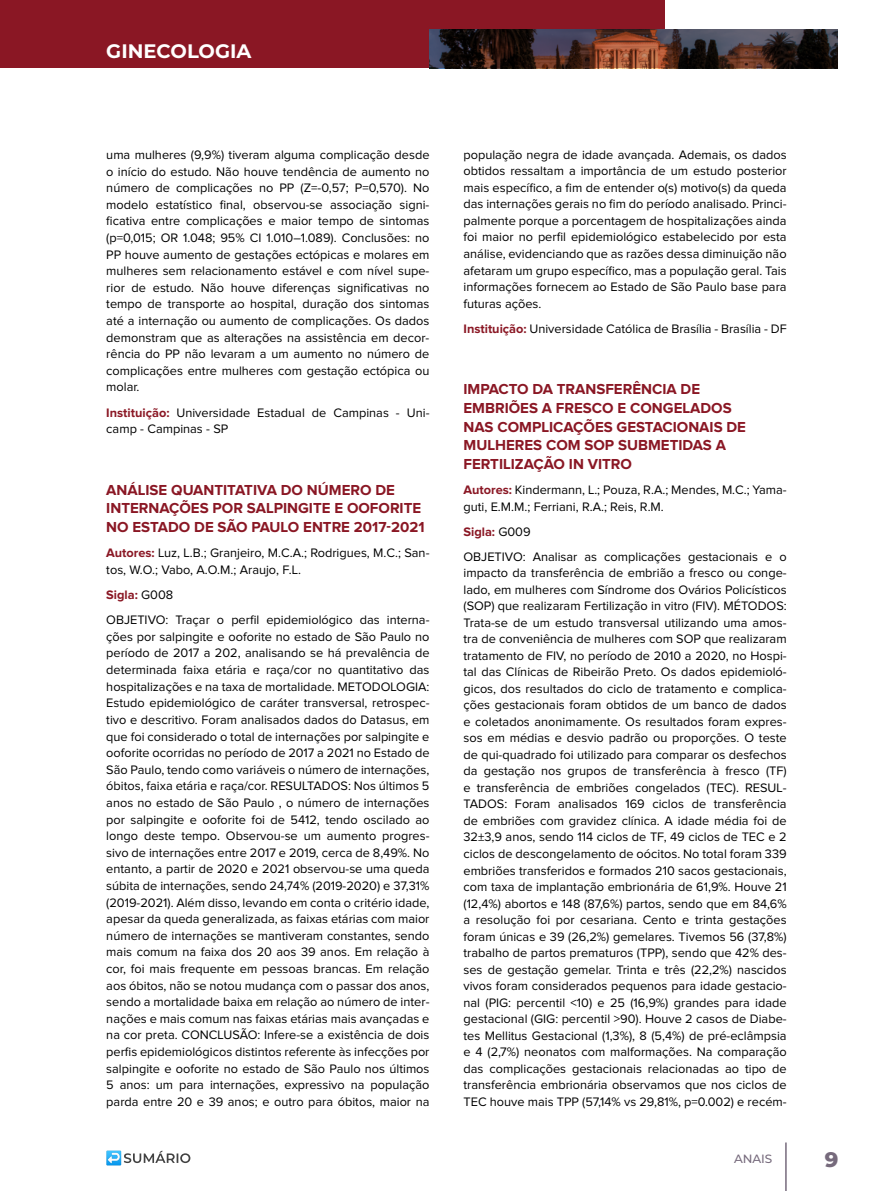
<style>
.page{position:relative;width:893px;height:1191px;background:#fff}
.page>*{position:absolute;margin:0;border:0;box-sizing:border-box;transform-origin:0 0}
.t1{font:800 21px "Montserrat";color:#766a7c}
.t2{font:700 19.5px "Montserrat";color:#fff}
.t3{font:700 15px/18.8px "Proxima Nova";color:#8a1724}
.t4{font:12.75px/16.6px "Proxima Nova";color:#000}
.t5{font:500 12px "Montserrat";letter-spacing:-.01em;color:#766a7c}
.s1{font-weight:700;color:#8a1724}
</style>
<div class="page">
<div style="left:0;top:0;width:665px;height:68px;background:#8a1724"></div>
<img style="left:429px;top:29px;width:409px;height:39px">
<hr style="left:785px;top:1142px;width:2px;height:49px;background:#766a7c">
<svg style="left:106px;top:1150px;width:84px;height:15px"></svg>
<h2 class="t2" style="left:106px;top:37px;width:147px">GINECOLOGIA</h2>
<p class="t4" style="left:106px;top:147px;width:325px;text-align:justify">uma mulheres (9,9%) tiveram alguma complicação desde o início do estudo. Não houve tendência de aumento no número de complicações no PP (Z=-0,57; P=0,570). No modelo estatístico final, observou-se associação signi&shy;ficativa entre complicações e maior tempo de sintomas (p=0,015; OR 1.048; 95% CI 1.010–1.089). Conclusões: no PP houve aumento de gestações ectópicas e molares em mulheres sem relacionamento estável e com nível supe&shy;rior de estudo. Não houve diferenças significativas no tempo de transporte ao hospital, duração dos sintomas até a internação ou aumento de complicações. Os dados demonstram que as alterações na assistência em decor&shy;rência do PP não levaram a um aumento no número de complicações entre mulheres com gestação ectópica ou molar.</p>
<p class="t4" style="left:106px;top:404px;width:325px"><span class="s1">Instituição:</span> Universidade Estadual de Campinas - Uni&shy;camp - Campinas - SP</p>
<p class="t3" style="left:106px;top:481px;width:320px">ANÁLISE QUANTITATIVA DO NÚMERO DE<br>INTERNAÇÕES POR SALPINGITE E OOFORITE<br>NO ESTADO DE SÃO PAULO ENTRE 2017-2021</p>
<p class="t4" style="left:106px;top:545px;width:325px"><span class="s1">Autores:</span> Luz, L.B.; Granjeiro, M.C.A.; Rodrigues, M.C.; San&shy;tos, W.O.; Vabo, A.O.M.; Araujo, F.L.</p>
<p class="t4" style="left:106px;top:583px;width:325px;line-height:25px"><span class="s1">Sigla:</span> G008<br>OBJETIVO: Traçar o perfil epidemiológico das interna-</p>
<p class="t4" style="left:106px;top:629px;width:325px;text-align:justify">ções por salpingite e ooforite no estado de São Paulo no período de 2017 a 202, analisando se há prevalência de determinada faixa etária e raça/cor no quantitativo das hospitalizações e na taxa de mortalidade. METODOLOGIA:<br>Estudo epidemiológico de caráter transversal, retrospec&shy;tivo e descritivo. Foram analisados dados do Datasus, em que foi considerado o total de internações por salpingite e ooforite ocorridas no período de 2017 a 2021 no Estado de São Paulo, tendo como variáveis o número de internações, óbitos, faixa etária e raça/cor. RESULTADOS: Nos últimos 5 anos no estado de São Paulo , o número de internações por salpingite e ooforite foi de 5412, tendo oscilado ao longo deste tempo. Observou-se um aumento progres&shy;sivo de internações entre 2017 e 2019, cerca de 8,49%. No entanto, a partir de 2020 e 2021 observou-se uma queda súbita de internações, sendo 24,74% (2019-2020) e 37,31% (2019-2021). Além disso, levando em conta o critério idade, apesar da queda generalizada, as faixas etárias com maior número de internações se mantiveram constantes, sendo mais comum na faixa dos 20 aos 39 anos. Em relação à cor, foi mais frequente em pessoas brancas. Em relação aos óbitos, não se notou mudança com o passar dos anos, sendo a mortalidade baixa em relação ao número de inter&shy;nações e mais comum nas faixas etárias mais avançadas e na cor preta. CONCLUSÃO: Infere-se a existência de dois perfis epidemiológicos distintos referente às infecções por salpingite e ooforite no estado de São Paulo nos últimos 5 anos: um para internações, expressivo na população parda entre 20 e 39 anos; e outro para óbitos, maior na</p>
<p class="t4" style="left:463px;top:147px;width:325px;text-align:justify">população negra de idade avançada. Ademais, os dados obtidos ressaltam a importância de um estudo posterior mais específico, a fim de entender o(s) motivo(s) da queda das internações gerais no fim do período analisado. Princi&shy;palmente porque a porcentagem de hospitalizações ainda foi maior no perfil epidemiológico estabelecido por esta análise, evidenciando que as razões dessa diminuição não afetaram um grupo específico, mas a população geral. Tais informações fornecem ao Estado de São Paulo base para futuras ações.</p>
<p class="t4" style="left:463px;top:320px;width:325px"><span class="s1">Instituição:</span> Universidade Católica de Brasília - Brasília - DF</p>
<p class="t3" style="left:463px;top:380px;width:284px">IMPACTO DA TRANSFERÊNCIA DE<br>EMBRIÕES A FRESCO E CONGELADOS<br>NAS COMPLICAÇÕES GESTACIONAIS DE<br>MULHERES COM SOP SUBMETIDAS A<br>FERTILIZAÇÃO IN VITRO</p>
<p class="t4" style="left:463px;top:482px;width:325px"><span class="s1">Autores:</span> Kindermann, L.; Pouza, R.A.; Mendes, M.C.; Yama&shy;guti, E.M.M.; Ferriani, R.A.; Reis, R.M.</p>
<p class="t4" style="left:463px;top:519px;width:325px;line-height:25px"><span class="s1">Sigla:</span> G009<br>OBJETIVO: Analisar as complicações gestacionais e o</p>
<p class="t4" style="left:463px;top:565px;width:325px;text-align:justify">impacto da transferência de embrião a fresco ou conge&shy;lado, em mulheres com Síndrome dos Ovários Policísticos (SOP) que realizaram Fertilização in vitro (FIV). MÉTODOS:<br>Trata-se de um estudo transversal utilizando uma amos&shy;tra de conveniência de mulheres com SOP que realizaram tratamento de FIV, no período de 2010 a 2020, no Hospi&shy;tal das Clínicas de Ribeirão Preto. Os dados epidemioló&shy;gicos, dos resultados do ciclo de tratamento e complica&shy;ções gestacionais foram obtidos de um banco de dados e coletados anonimamente. Os resultados foram expres&shy;sos em médias e desvio padrão ou proporções. O teste de qui-quadrado foi utilizado para comparar os desfechos da gestação nos grupos de transferência à fresco (TF) e transferência de embriões congelados (TEC). RESUL-TADOS: Foram analisados 169 ciclos de transferência de embriões com gravidez clínica. A idade média foi de 32±3,9 anos, sendo 114 ciclos de TF, 49 ciclos de TEC e 2 ciclos de descongelamento de oócitos. No total foram 339 embriões transferidos e formados 210 sacos gestacionais, com taxa de implantação embrionária de 61,9%. Houve 21 (12,4%) abortos e 148 (87,6%) partos, sendo que em 84,6% a resolução foi por cesariana. Cento e trinta gestações foram únicas e 39 (26,2%) gemelares. Tivemos 56 (37,8%) trabalho de partos prematuros (TPP), sendo que 42% des&shy;ses de gestação gemelar. Trinta e três (22,2%) nascidos vivos foram considerados pequenos para idade gestacio&shy;nal (PIG: percentil &lt;10) e 25 (16,9%) grandes para idade gestacional (GIG: percentil &gt;90). Houve 2 casos de Diabe&shy;tes Mellitus Gestacional (1,3%), 8 (5,4%) de pré-eclâmpsia e 4 (2,7%) neonatos com malformações. Na comparação das complicações gestacionais relacionadas ao tipo de transferência embrionária observamos que nos ciclos de TEC houve mais TPP (57,14% vs 29,81%, p=0.002) e recém-</p>
<p class="t5" style="left:734px;top:1150px;width:40px">ANAIS</p>
<h1 class="t1" style="left:825px;top:1144px;width:15px">9</h1>
</div>
